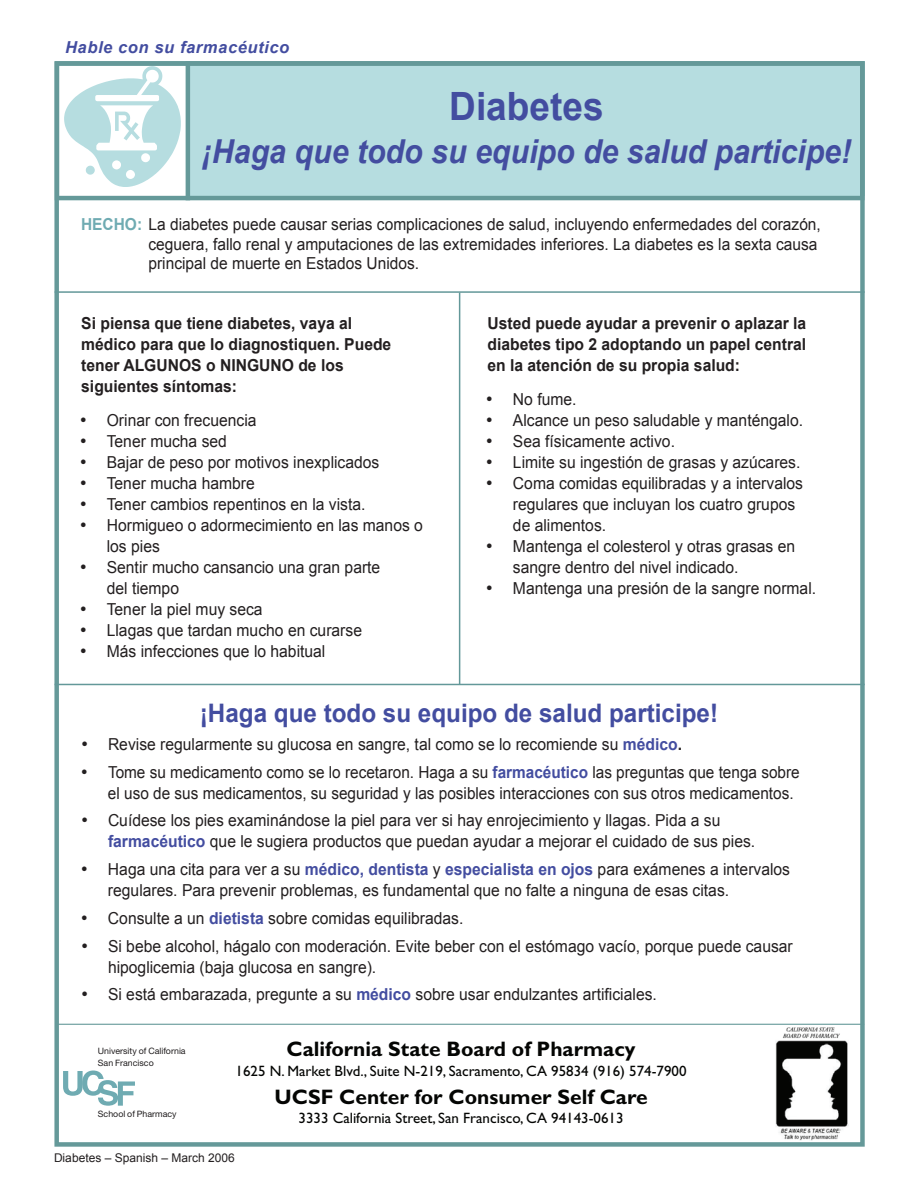
<style>
.page{position:relative;width:918px;height:1188px;background:#fff}
.page>*{position:absolute;margin:0;border:0;box-sizing:border-box;transform-origin:0 0}
.t1{font:700 39px "Arial";color:#434da0;scale:.95 1}
.t2{font:italic 700 33px "Arial";color:#434da0;scale:.92 1}
.t3{font:700 25.5px "Arial";color:#434da0;scale:.95 1}
.t4{font:700 21px "Gill Sans";color:#040503}
.t5{font:16.5px/21px "Arial";color:#231f20;scale:.95 1}
.t6{font:700 16.5px/21px "Arial";color:#231f20;scale:.95 1}
.t7{font:16.5px/19.5px "Arial";color:#231f20;scale:.94 1}
.t8{font:16.5px/21px "Arial";color:#231f20;scale:.93 1}
.t9{font:italic 700 16.5px "Arial";letter-spacing:.035em;color:#434da0}
.t10{font:15px "Gill Sans";color:#040503}
.t11{font:12px "Arial";color:#231f20}
.t12{font:8.85px/11.4px "Helvetica Neue";color:#201d1e}
.s1{font-weight:700;color:#6fabb2}
.s2{font-weight:700;color:#434da0}
.s3{font-weight:700}
</style>
<div class="page">
<div style="left:59px;top:66px;width:801px;height:134px;background:#b6dde0"></div>
<hr style="left:186px;top:61px;width:4px;height:139px;background:#659999">
<svg style="left:64px;top:66px;width:117px;height:121px"></svg>
<svg style="left:63px;top:1071px;width:72px;height:35px"></svg>
<hr style="left:58px;top:1024px;width:806px;height:1px;background:#659999">
<img style="left:776px;top:1027px;width:72px;height:114px">
<div style="left:54px;top:61px;width:811px;height:1086px;border:4px solid #659999"></div>
<hr style="left:55px;top:291px;width:810px;height:2px;background:#639899">
<hr style="left:459px;top:293px;width:1px;height:391px;background:#639899">
<hr style="left:55px;top:684px;width:810px;height:1px;background:#639899">
<p class="t9" style="left:65px;top:38px;width:226px">Hable con su farmacéutico</p>
<h1 class="t1" style="left:449px;top:85px;width:164px">Diabetes</h1>
<h2 class="t2" style="left:202px;top:133px;width:707px">¡Haga que todo su equipo de salud participe!</h2>
<p class="t7" style="left:149px;top:215px;width:717px;text-indent:-68px"><span class="s1">HECHO:</span> La diabetes puede causar serias complicaciones de salud, incluyendo enfermedades del corazón, ceguera, fallo renal y amputaciones de las extremidades inferiores. La diabetes es la sexta causa principal de muerte en Estados Unidos.</p>
<p class="t6" style="left:81px;top:312px;width:328px">Si piensa que tiene diabetes, vaya al médico para que lo diagnostiquen. Puede tener ALGUNOS o NINGUNO de los siguientes síntomas:</p>
<p class="t5" style="left:80px;top:410px;width:188px">• Orinar con frecuencia</p>
<p class="t5" style="left:80px;top:431px;width:156px">• Tener mucha sed</p>
<p class="t5" style="left:80px;top:452px;width:317px">• Bajar de peso por motivos inexplicados</p>
<p class="t5" style="left:80px;top:473px;width:186px">• Tener mucha hambre</p>
<p class="t5" style="left:80px;top:494px;width:302px">• Tener cambios repentinos en la vista.</p>
<p class="t5" style="left:107px;top:515px;width:334px;text-indent:-27px">• Hormigueo o adormecimiento en las manos o los pies</p>
<p class="t5" style="left:107px;top:557px;width:289px;text-indent:-27px">• Sentir mucho cansancio una gran parte del tiempo</p>
<p class="t5" style="left:80px;top:599px;width:194px">• Tener la piel muy seca</p>
<p class="t5" style="left:80px;top:620px;width:299px">• Llagas que tardan mucho en curarse</p>
<p class="t5" style="left:80px;top:641px;width:260px">• Más infecciones que lo habitual</p>
<p class="t6" style="left:487px;top:312px;width:337px;text-align:justify">Usted puede ayudar a prevenir o aplazar la diabetes tipo 2 adoptando un papel central en la atención de su propia salud:</p>
<p class="t5" style="left:486px;top:389px;width:97px">• No fume.</p>
<p class="t5" style="left:486px;top:410px;width:335px">• Alcance un peso saludable y manténgalo.</p>
<p class="t5" style="left:486px;top:431px;width:200px">• Sea físicamente activo.</p>
<p class="t5" style="left:486px;top:452px;width:333px">• Limite su ingestión de grasas y azúcares.</p>
<p class="t5" style="left:513px;top:473px;width:307px;text-indent:-27px">• Coma comidas equilibradas y a intervalos regulares que incluyan los cuatro grupos de alimentos.</p>
<p class="t5" style="left:513px;top:536px;width:299px;text-indent:-27px">• Mantenga el colesterol y otras grasas en sangre dentro del nivel indicado.</p>
<p class="t5" style="left:486px;top:578px;width:349px">• Mantenga una presión de la sangre normal.</p>
<h3 class="t3" style="left:200px;top:699px;width:547px">¡Haga que todo su equipo de salud participe!</h3>
<p class="t5" style="left:81px;top:734px;width:634px">• Revise regularmente su glucosa en sangre, tal como se lo recomiende su <span class="s2">médico</span><span class="s3">.</span></p>
<p class="t8" style="left:108px;top:761px;width:745px;text-indent:-27px">• Tome su medicamento como se lo recetaron. Haga a su <span class="s2">farmacéutico</span> las preguntas que tenga sobre el uso de sus medicamentos, su seguridad y las posibles interacciones con sus otros medicamentos.</p>
<p class="t5" style="left:108px;top:810px;width:683px;text-indent:-27px">• Cuídese los pies examinándose la piel para ver si hay enrojecimiento y llagas. Pida a su <span class="s2">farmacéutico</span> que le sugiera productos que puedan ayudar a mejorar el cuidado de sus pies.</p>
<p class="t5" style="left:108px;top:859px;width:720px;text-indent:-27px">• Haga una cita para ver a su <span class="s2">médico, dentista</span> y <span class="s2">especialista en ojos</span> para exámenes a intervalos regulares. Para prevenir problemas, es fundamental que no falte a ninguna de esas citas.</p>
<p class="t5" style="left:81px;top:908px;width:404px">• Consulte a un <span class="s2">dietista</span> sobre comidas equilibradas.</p>
<p class="t5" style="left:108px;top:935px;width:722px;text-indent:-27px">• Si bebe alcohol, hágalo con moderación. Evite beber con el estómago vacío, porque puede causar hipoglicemia (baja glucosa en sangre).</p>
<p class="t5" style="left:81px;top:984px;width:608px">• Si está embarazada, pregunte a su <span class="s2">médico</span> sobre usar endulzantes artificiales.</p>
<p class="t12" style="left:98px;top:1046px;width:89px">University of California<br>San Francisco</p>
<p class="t4" style="left:287px;top:1042px;width:351px">California State Board of Pharmacy</p>
<p class="t10" style="left:236px;top:1065px;width:452px">1625 N. Market Blvd., Suite N-219, Sacramento, CA 95834 (916) 574-7900</p>
<p class="t4" style="left:275px;top:1090px;width:375px">UCSF Center for Consumer Self Care</p>
<p class="t10" style="left:299px;top:1113px;width:327px">3333 California Street, San Francisco, CA 94143-0613</p>
<p class="t12" style="left:98px;top:1108px;width:80px">School of Pharmacy</p>
<p class="t11" style="left:54px;top:1152px;width:182px">Diabetes – Spanish – March 2006</p>
</div>
